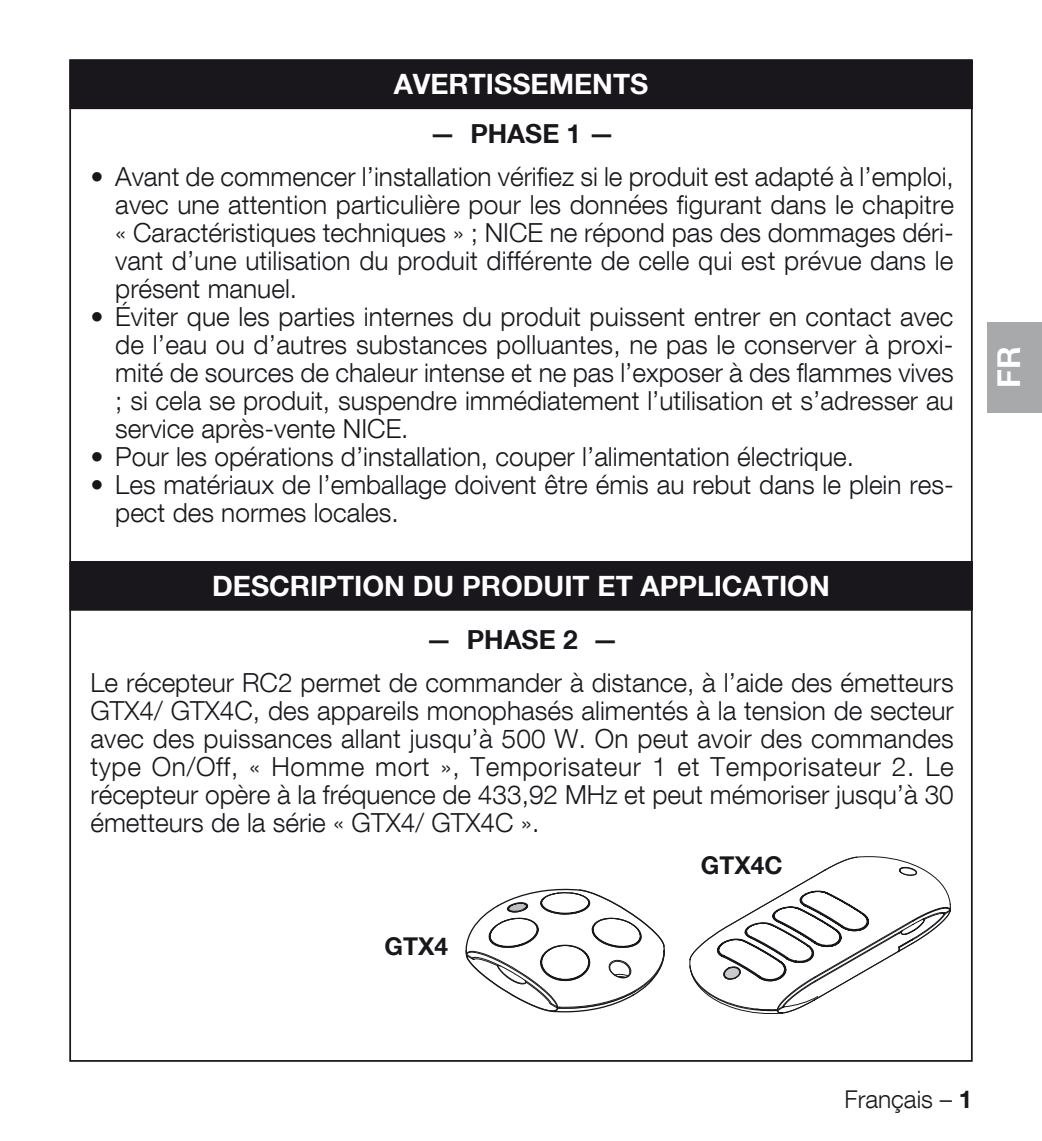
<style>
.page{position:relative;width:1042px;height:1141px;background:#fff}
.page>*{position:absolute;margin:0;border:0;box-sizing:border-box;transform-origin:0 0}
.t1{font:700 31.5px "Helvetica Neue LT Com";color:#fff}
.t2{font:700 28px "Helvetica Neue LT Com";color:#fff}
.t3{font:300 26.25px/28px "Helvetica Neue LT Com";color:#1a171c;text-align:justify}
.t4{font:700 26.25px "Helvetica Neue LT Com";color:#1a171c}
.t5{font:300 24.5px "Helvetica Neue LT Com";color:#1a171c}
.t6{font:700 24.5px "Helvetica Neue LT Com";color:#1a171c}
.s1{font-weight:700}
</style>
<div class="page">
<div style="left:987px;top:322px;width:55px;height:91px;background:#a7a9ab"></div>
<div style="left:70px;top:60px;width:902px;height:49px;background:#1a171c"></div>
<div style="left:70px;top:562px;width:902px;height:48px;background:#1a171c"></div>
<div style="left:69px;top:561px;width:903px;height:50px;border:1px solid #1a171c"></div>
<svg style="left:465px;top:889px;width:200px;height:123px"></svg>
<svg style="left:689px;top:856px;width:261px;height:158px"></svg>
<p class="t2" style="left:394px;top:67px;width:256px">AVERTISSEMENTS</p>
<p class="t4" style="left:429px;top:117px;width:187px">— PHASE 1 —</p>
<p class="t3" style="left:115px;top:162px;width:840px;text-indent:-25px">• Avant de commencer l’installation vérifiez si le produit est adapté à l’emploi, avec une attention particulière pour les données figurant dans le chapitre « Caractéristiques techniques » ; NICE ne répond pas des dommages déri&shy;vant d’une utilisation du produit différente de celle qui est prévue dans le présent manuel.</p>
<p class="t3" style="left:115px;top:302px;width:840px;text-indent:-25px">• Éviter que les parties internes du produit puissent entrer en contact avec de l’eau ou d’autres substances polluantes, ne pas le conserver à proxi&shy;mité de sources de chaleur intense et ne pas l’exposer à des flammes vives ; si cela se produit, suspendre immédiatement l’utilisation et s’adresser au service après-vente NICE.</p>
<p class="t3" style="left:90px;top:442px;width:765px">• Pour les opérations d’installation, couper l’alimentation électrique.</p>
<p class="t3" style="left:115px;top:470px;width:840px;text-indent:-25px">• Les matériaux de l’emballage doivent être émis au rebut dans le plein res&shy;pect des normes locales.</p>
<p class="t2" style="left:212px;top:568px;width:619px">DESCRIPTION DU PRODUIT ET APPLICATION</p>
<p class="t4" style="left:426px;top:623px;width:194px">— PHASE 2 —</p>
<p class="t3" style="left:90px;top:668px;width:865px">Le récepteur RC2 permet de commander à distance, à l’aide des émetteurs GTX4/ GTX4C, des appareils monophasés alimentés à la tension de secteur avec des puissances allant jusqu’à 500 W. On peut avoir des commandes type On/Off, « Homme mort », Temporisateur 1 et Temporisateur 2. Le récepteur opère à la fréquence de 433,92 MHz et peut mémoriser jusqu’à 30 émetteurs de la série « GTX4/ GTX4C ».</p>
<p class="t6" style="left:701px;top:849px;width:83px">GTX4C</p>
<p class="t6" style="left:384px;top:931px;width:65px">GTX4</p>
<p class="t1" style="left:989px;top:388px;width:43px;rotate:-90deg">FR</p>
<p class="t5" style="left:844px;top:1084px;width:129px">Français – <span class="s1">1</span></p>
</div>
